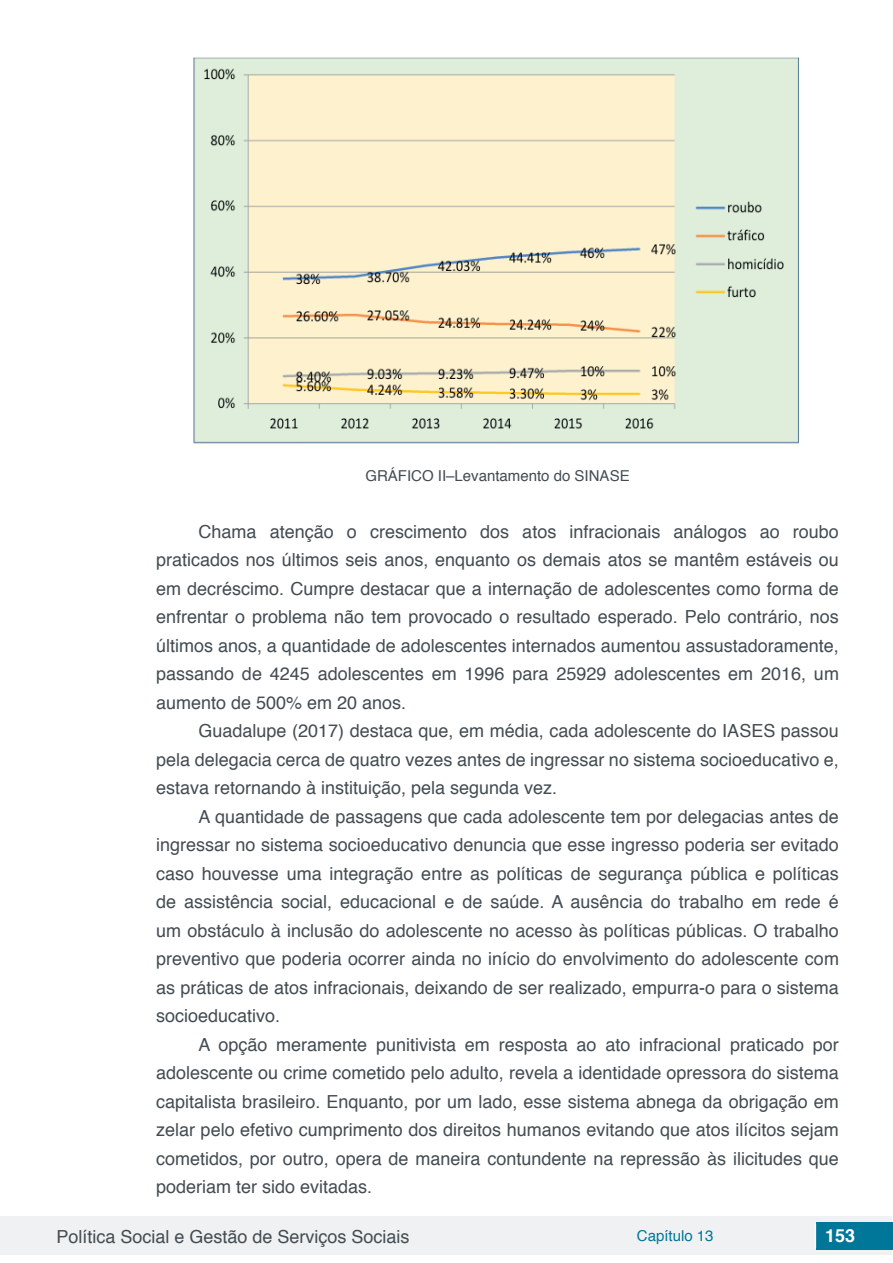
<style>
.page{position:relative;width:893px;height:1263px;background:#fff}
.page>*{position:absolute;margin:0;border:0;box-sizing:border-box;transform-origin:0 0}
.t1{font:18px/28.5px "Helvetica";color:#434c52;text-align:justify}
.t2{font:700 18px "Helvetica";color:#fff}
.t3{font:15px "Helvetica";color:#434c52}
.t4{font:15px "Helvetica";color:#007699}
</style>
<div class="page">
<div style="left:1px;top:1216px;width:891px;height:38px;background:#f0f1f2"></div>
<div style="left:816px;top:1222px;width:77px;height:27px;background:#007699"></div>
<svg style="left:815px;top:1224px;width:1px;height:24px"></svg>
<img style="left:193px;top:57px;width:606px;height:387px">
<p class="t3" style="left:365px;top:464px;width:266px">GRÁFICO II–Levantamento do SINASE</p>
<p class="t1" style="left:156px;top:518px;width:684px;text-indent:43px">Chama atenção o crescimento dos atos infracionais análogos ao roubo praticados nos últimos seis anos, enquanto os demais atos se mantêm estáveis ou em decréscimo. Cumpre destacar que a internação de adolescentes como forma de enfrentar o problema não tem provocado o resultado esperado. Pelo contrário, nos últimos anos, a quantidade de adolescentes internados aumentou assustadoramente, passando de 4245 adolescentes em 1996 para 25929 adolescentes em 2016, um aumento de 500% em 20 anos.</p>
<p class="t1" style="left:156px;top:717px;width:684px;text-indent:43px">Guadalupe (2017) destaca que, em média, cada adolescente do IASES passou pela delegacia cerca de quatro vezes antes de ingressar no sistema socioeducativo e, estava retornando à instituição, pela segunda vez.</p>
<p class="t1" style="left:156px;top:802px;width:684px;text-indent:43px">A quantidade de passagens que cada adolescente tem por delegacias antes de ingressar no sistema socioeducativo denuncia que esse ingresso poderia ser evitado caso houvesse uma integração entre as políticas de segurança pública e políticas de assistência social, educacional e de saúde. A ausência do trabalho em rede é um obstáculo à inclusão do adolescente no acesso às políticas públicas. O trabalho preventivo que poderia ocorrer ainda no início do envolvimento do adolescente com as práticas de atos infracionais, deixando de ser realizado, empurra-o para o sistema socioeducativo.</p>
<p class="t1" style="left:156px;top:1030px;width:684px;text-indent:43px">A opção meramente punitivista em resposta ao ato infracional praticado por adolescente ou crime cometido pelo adulto, revela a identidade opressora do sistema capitalista brasileiro. Enquanto, por um lado, esse sistema abnega da obrigação em zelar pelo efetivo cumprimento dos direitos humanos evitando que atos ilícitos sejam cometidos, por outro, opera de maneira contundente na repressão às ilicitudes que poderiam ter sido evitadas.</p>
<p class="t1" style="left:56px;top:1223px;width:355px">Política Social e Gestão de Serviços Sociais</p>
<p class="t4" style="left:637px;top:1224px;width:78px">Capítulo 13</p>
<p class="t2" style="left:825px;top:1221px;width:32px">153</p>
</div>
